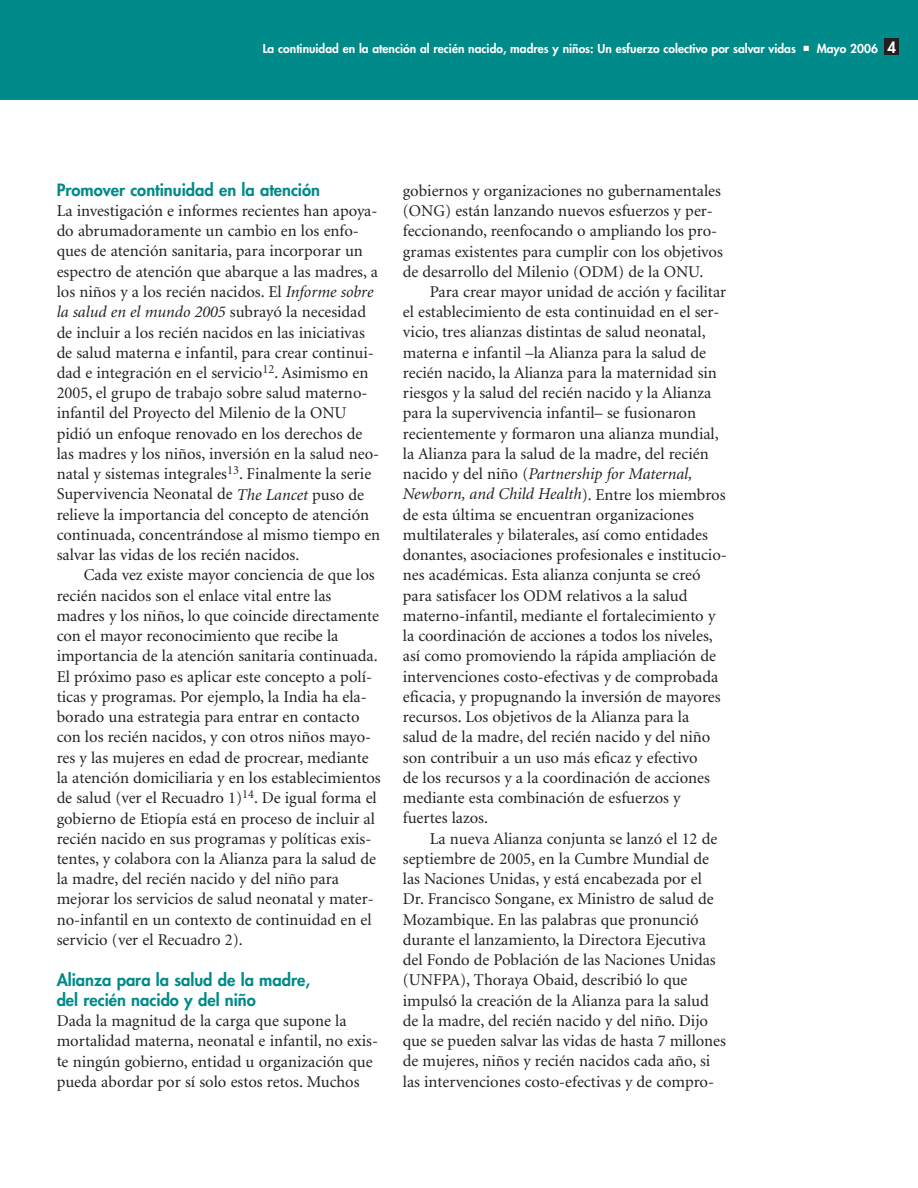
<style>
.page{position:relative;width:918px;height:1188px;background:#fff}
.page>*{position:absolute;margin:0;border:0;box-sizing:border-box;transform-origin:0 0}
.t1{font:16.5px/20.2px "Minion";color:#231f20}
.t2{font:800 16.5px/20.2px "Futura";color:#008a89}
.t3{font:800 12px "Futura";color:#fff}
.s1{font-size:15px}
.s2{font-style:italic}
</style>
<div class="page">
<div style="left:0;top:0;width:918px;height:99px;background:#008a89"></div>
<div style="left:884px;top:39px;width:15px;height:16px;background:#231f20"></div>
<p class="t3" style="left:263px;top:42px;width:635px">La continuidad en la atención al recién nacido, madres y niños: Un esfuerzo colectivo por salvar vidas ■ Mayo 2006 <span class="s1">4</span></p>
<p class="t2" style="left:57px;top:181px;width:265px">Promover continuidad en la atención</p>
<p class="t1" style="left:57px;top:202px;width:325px">La investigación e informes recientes han apoya&shy;do abrumadoramente un cambio en los enfo&shy;ques de atención sanitaria, para incorporar un espectro de atención que abarque a las madres, a los niños y a los recién nacidos. El <span class="s2">Informe sobre la salud en el mundo 2005</span> subrayó la necesidad de incluir a los recién nacidos en las iniciativas de salud materna e infantil, para crear continui&shy;dad e integración en el servicio<sup>12</sup>. Asimismo en 2005, el grupo de trabajo sobre salud materno&shy;infantil del Proyecto del Milenio de la ONU pidió un enfoque renovado en los derechos de las madres y los niños, inversión en la salud neo&shy;natal y sistemas integrales<sup>13</sup>. Finalmente la serie Supervivencia Neonatal de <span class="s2">The Lancet</span> puso de relieve la importancia del concepto de atención continuada, concentrándose al mismo tiempo en salvar las vidas de los recién nacidos.</p>
<p class="t1" style="left:57px;top:566px;width:326px;text-indent:27px">Cada vez existe mayor conciencia de que los recién nacidos son el enlace vital entre las madres y los niños, lo que coincide directamente con el mayor reconocimiento que recibe la importancia de la atención sanitaria continuada.<br>El próximo paso es aplicar este concepto a polí&shy;ticas y programas. Por ejemplo, la India ha ela&shy;borado una estrategia para entrar en contacto con los recién nacidos, y con otros niños mayo&shy;res y las mujeres en edad de procrear, mediante la atención domiciliaria y en los establecimientos de salud (ver el Recuadro 1)<sup>14</sup>. De igual forma el gobierno de Etiopía está en proceso de incluir al recién nacido en sus programas y políticas exis&shy;tentes, y colabora con la Alianza para la salud de la madre, del recién nacido y del niño para mejorar los servicios de salud neonatal y mater&shy;no-infantil en un contexto de continuidad en el servicio (ver el Recuadro 2).</p>
<p class="t2" style="left:57px;top:971px;width:255px">Alianza para la salud de la madre, del recién nacido y del niño</p>
<p class="t1" style="left:57px;top:1012px;width:323px">Dada la magnitud de la carga que supone la mortalidad materna, neonatal e infantil, no exis&shy;te ningún gobierno, entidad u organización que pueda abordar por sí solo estos retos. Muchos</p>
<p class="t1" style="left:403px;top:182px;width:322px">gobiernos y organizaciones no gubernamentales (ONG) están lanzando nuevos esfuerzos y per&shy;feccionando, reenfocando o ampliando los pro&shy;gramas existentes para cumplir con los objetivos de desarrollo del Milenio (ODM) de la ONU.</p>
<p class="t1" style="left:403px;top:283px;width:326px;text-indent:27px">Para crear mayor unidad de acción y facilitar el establecimiento de esta continuidad en el ser&shy;vicio, tres alianzas distintas de salud neonatal, materna e infantil –la Alianza para la salud de recién nacido, la Alianza para la maternidad sin riesgos y la salud del recién nacido y la Alianza para la supervivencia infantil– se fusionaron recientemente y formaron una alianza mundial, la Alianza para la salud de la madre, del recién nacido y del niño (<span class="s2">Partnership for Maternal, Newborn, and Child Health</span>). Entre los miembros de esta última se encuentran organizaciones multilaterales y bilaterales, así como entidades donantes, asociaciones profesionales e institucio&shy;nes académicas. Esta alianza conjunta se creó para satisfacer los ODM relativos a la salud materno-infantil, mediante el fortalecimiento y la coordinación de acciones a todos los niveles, así como promoviendo la rápida ampliación de intervenciones costo-efectivas y de comprobada eficacia, y propugnando la inversión de mayores recursos. Los objetivos de la Alianza para la salud de la madre, del recién nacido y del niño son contribuir a un uso más eficaz y efectivo<br>de los recursos y a la coordinación de acciones mediante esta combinación de esfuerzos y fuertes lazos.</p>
<p class="t1" style="left:403px;top:830px;width:325px;text-indent:27px">La nueva Alianza conjunta se lanzó el 12 de septiembre de 2005, en la Cumbre Mundial de las Naciones Unidas, y está encabezada por el Dr. Francisco Songane, ex Ministro de salud de Mozambique. En las palabras que pronunció durante el lanzamiento, la Directora Ejecutiva del Fondo de Población de las Naciones Unidas (UNFPA), Thoraya Obaid, describió lo que impulsó la creación de la Alianza para la salud de la madre, del recién nacido y del niño. Dijo que se pueden salvar las vidas de hasta 7 millones de mujeres, niños y recién nacidos cada año, si las intervenciones costo-efectivas y de compro-</p>
</div>
